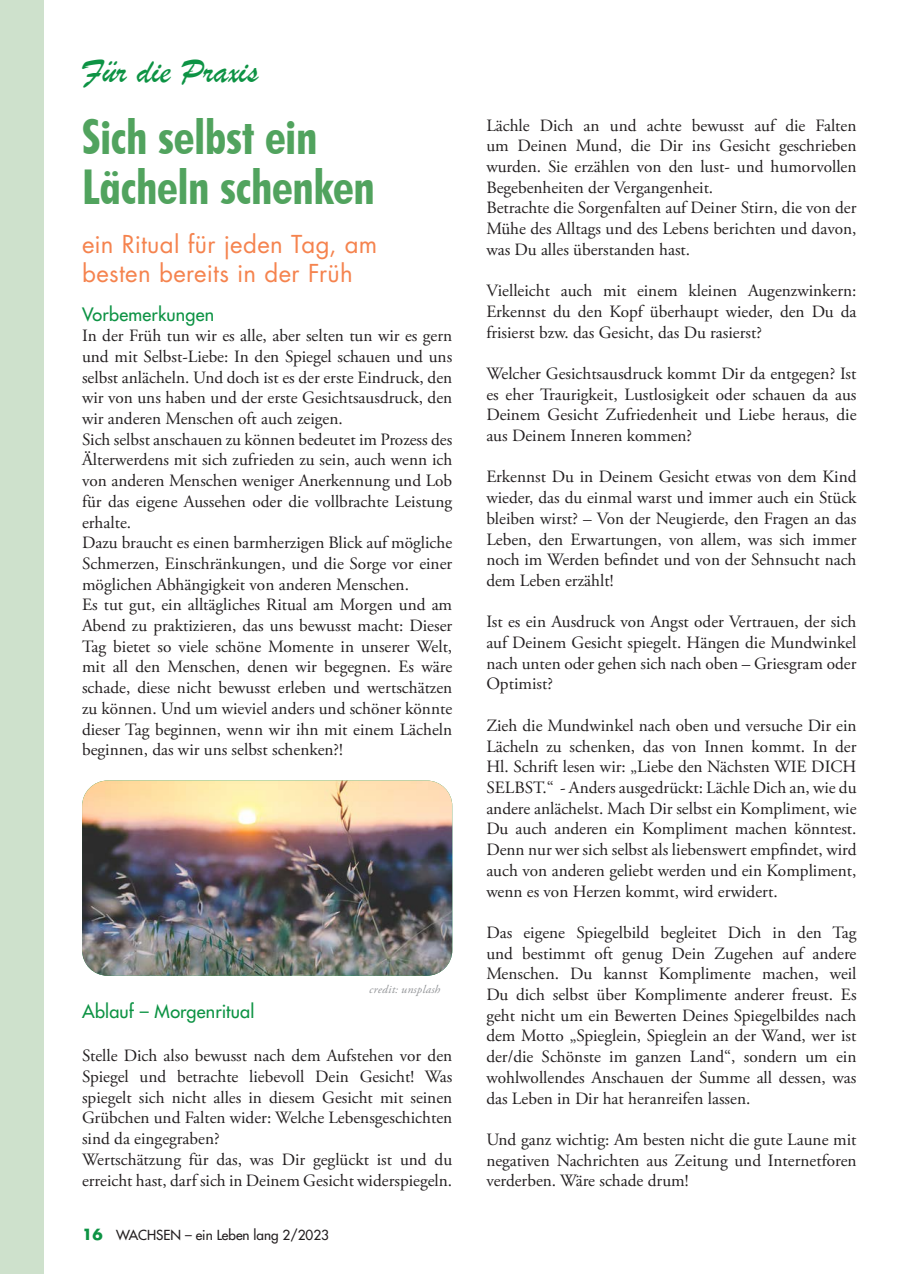
<style>
.page{position:relative;width:904px;height:1274px;background:#fff}
.page>*{position:absolute;margin:0;border:0;box-sizing:border-box;transform-origin:0 0}
.t1{font:700 condensed 48px/49.5px "Futura BT";letter-spacing:-.01em;color:#51a35e}
.t2{font:36px "Brush Script";color:#0d9344}
.t3{font:24px/28.8px "Futura Std";letter-spacing:.01em;color:#f5834e}
.t4{font:500 18px "Futura Std";letter-spacing:.01em;color:#0d9344}
.t5{font:17.25px/20.7px "Adobe Garamond Pro";color:#231f20;text-align:justify}
.t6{font:500 13.5px "Futura Std";color:#231f20}
.t7{font:italic 11.55px "Adobe Garamond Pro";letter-spacing:.02em;color:#939598;scale:1.04 1}
.s1{font-weight:700;font-size:15px;color:#0d9344}
.s2{font-style:inherit}
</style>
<div class="page">
<div style="left:0;top:0;width:44px;height:1274px;background:#cee1cc"></div>
<img style="left:82px;top:780px;width:370px;height:196px">
<h2 class="t2" style="left:82px;top:49px;width:178px">Für die Praxis</h2>
<h1 class="t1" style="left:82px;top:112px;width:294px">Sich selbst ein<br>Lächeln schenken</h1>
<h3 class="t3" style="left:82px;top:230px;width:297px">ein Ritual für jeden Tag, am besten bereits in der Früh</h3>
<p class="t4" style="left:82px;top:303px;width:134px">Vorbemerkungen</p>
<p class="t5" style="left:82px;top:326px;width:371px;text-align:left">In der Früh tun wir es alle, aber selten tun wir es gern und mit Selbst-Liebe: In den Spiegel schauen und uns selbst anlächeln. Und doch ist es der erste Eindruck, den wir von uns haben und der erste Gesichtsausdruck, den wir anderen Menschen oft auch zeigen.<br>Sich selbst anschauen zu können bedeutet im Prozess des Älterwerdens mit sich zufrieden zu sein, auch wenn ich von anderen Menschen weniger Anerkennung und Lob für das eigene Aussehen oder die vollbrachte Leistung erhalte.<br>Dazu braucht es einen barmherzigen Blick auf mögliche Schmerzen, Einschränkungen, und die Sorge vor einer möglichen Abhängigkeit von anderen Menschen.<br>Es tut gut, ein alltägliches Ritual am Morgen und am Abend zu praktizieren, das uns bewusst macht: Dieser Tag bietet so viele schöne Momente in unserer Welt, mit all den Menschen, denen wir begegnen. Es wäre schade, diese nicht bewusst erleben und wertschätzen zu können. Und um wieviel anders und schöner könnte dieser Tag beginnen, wenn wir ihn mit einem Lächeln beginnen, das wir uns selbst schenken?!</p>
<p class="t7" style="left:369px;top:982px;width:70px">credit: unsplash</p>
<p class="t4" style="left:82px;top:1000px;width:174px">Ablauf – Morgenritual</p>
<p class="t5" style="left:82px;top:1046px;width:371px;text-align:left">Stelle Dich also bewusst nach dem Aufstehen vor den Spiegel und betrachte liebevoll Dein Gesicht! Was spiegelt sich nicht alles in diesem Gesicht mit seinen Grübchen und Falten wider: Welche Lebensgeschichten sind da eingegraben?<br>Wertschätzung für das, was Dir geglückt ist und du erreicht hast, darf sich in Deinem Gesicht widerspiegeln.</p>
<p class="t6" style="left:82px;top:1226px;width:248px"><span class="s1">16</span> WACHSEN – ein Leben lang <span class="s2">2/2023</span></p>
<p class="t5" style="left:486px;top:115px;width:371px;text-align:left">Lächle Dich an und achte bewusst auf die Falten um Deinen Mund, die Dir ins Gesicht geschrieben wurden. Sie erzählen von den lust- und humorvollen Begebenheiten der Vergangenheit.<br>Betrachte die Sorgenfalten auf Deiner Stirn, die von der Mühe des Alltags und des Lebens berichten und davon, was Du alles überstanden hast.</p>
<p class="t5" style="left:486px;top:281px;width:371px">Vielleicht auch mit einem kleinen Augenzwinkern:<br>Erkennst du den Kopf überhaupt wieder, den Du da frisierst bzw. das Gesicht, das Du rasierst?</p>
<p class="t5" style="left:486px;top:364px;width:371px">Welcher Gesichtsausdruck kommt Dir da entgegen? Ist es eher Traurigkeit, Lustlosigkeit oder schauen da aus Deinem Gesicht Zufriedenheit und Liebe heraus, die aus Deinem Inneren kommen?</p>
<p class="t5" style="left:486px;top:467px;width:371px">Erkennst Du in Deinem Gesicht etwas von dem Kind wieder, das du einmal warst und immer auch ein Stück bleiben wirst? – Von der Neugierde, den Fragen an das Leben, den Erwartungen, von allem, was sich immer noch im Werden befindet und von der Sehnsucht nach dem Leben erzählt!</p>
<p class="t5" style="left:486px;top:612px;width:371px">Ist es ein Ausdruck von Angst oder Vertrauen, der sich auf Deinem Gesicht spiegelt. Hängen die Mundwinkel nach unten oder gehen sich nach oben – Griesgram oder Optimist?</p>
<p class="t5" style="left:486px;top:716px;width:371px">Zieh die Mundwinkel nach oben und versuche Dir ein Lächeln zu schenken, das von Innen kommt. In der Hl. Schrift lesen wir: „Liebe den Nächsten WIE DICH SELBST.“ - Anders ausgedrückt: Lächle Dich an, wie du andere anlächelst. Mach Dir selbst ein Kompliment, wie Du auch anderen ein Kompliment machen könntest.<br>Denn nur wer sich selbst als liebenswert empfindet, wird auch von anderen geliebt werden und ein Kompliment, wenn es von Herzen kommt, wird erwidert.</p>
<p class="t5" style="left:486px;top:923px;width:371px">Das eigene Spiegelbild begleitet Dich in den Tag und bestimmt oft genug Dein Zugehen auf andere Menschen. Du kannst Komplimente machen, weil Du dich selbst über Komplimente anderer freust. Es geht nicht um ein Bewerten Deines Spiegelbildes nach dem Motto „Spieglein, Spieglein an der Wand, wer ist der/die Schönste im ganzen Land“, sondern um ein wohlwollendes Anschauen der Summe all dessen, was das Leben in Dir hat heranreifen lassen.</p>
<p class="t5" style="left:486px;top:1130px;width:371px">Und ganz wichtig: Am besten nicht die gute Laune mit negativen Nachrichten aus Zeitung und Internetforen verderben. Wäre schade drum!</p>
</div>
